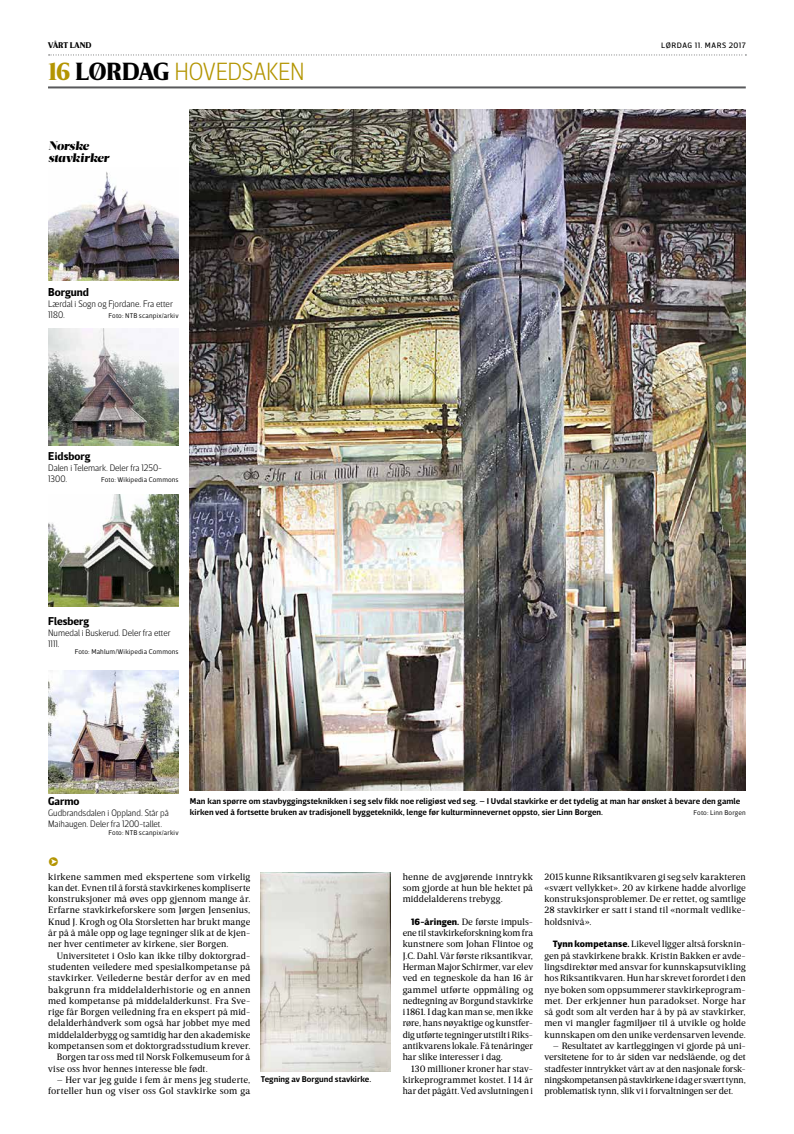
<style>
.page{position:relative;width:794px;height:1134px;background:#fff}
.page>*{position:absolute;margin:0;border:0;box-sizing:border-box;transform-origin:0 0}
.t1{font:200 24px "Breve Sans Title";letter-spacing:-.01em;color:#b39502}
.t2{font:italic 12px/12px "Breve Display";color:#000}
.t3{font:700 12px "Breve Sans Title";color:#b39502}
.t4{font:700 11.1px "Breve Sans Title";color:#000}
.t5{font:700 11px "Breve Sans Title";color:#000}
.t6{font:9.4px/11.3px "Breve News";letter-spacing:.01em;color:#000;text-align:justify}
.t7{font:9.4px/11.3px "Breve News";letter-spacing:-.01em;color:#000}
.t8{font:200 9.1px/11.1px "Breve Sans Title";color:#000}
.t9{font:200 9px/11px "Breve Sans Title";color:#000}
.t10{font:600 8.5px/10.3px "Breve Sans Text";color:#000}
.t11{font:8px "Breve Sans Text";letter-spacing:.06em;color:#000}
.t12{font:900 8px "Breve Title";letter-spacing:.01em;color:#000}
.t13{font:300 7px "Breve Sans Text";letter-spacing:.02em;color:#000}
.s1{font-family:"Breve Title";font-weight:900}
.s2{font-family:"Breve Title";font-weight:900;color:#000}
.s3{font-family:"Breve Sans Text";font-weight:900}
</style>
<div class="page">
<svg style="left:49px;top:55px;width:697px;height:1px"></svg>
<hr style="left:48px;top:86px;width:698px;height:2px;background:#58595b">
<img style="left:48px;top:329px;width:131px;height:116px">
<img style="left:48px;top:670px;width:131px;height:124px">
<img style="left:48px;top:172px;width:131px;height:109px">
<img style="left:48px;top:495px;width:131px;height:112px">
<img style="left:190px;top:109px;width:556px;height:682px">
<img style="left:261px;top:873px;width:130px;height:199px">
<p class="t12" style="left:48px;top:41px;width:45px">VÅRT LAND</p>
<p class="t11" style="left:661px;top:41px;width:86px">LØRDAG 11. MARS 2017</p>
<h1 class="t1" style="left:48px;top:57px;width:258px"><span class="s1">16</span> <span class="s2">LØRDAG</span> Hovedsaken</h1>
<p class="t2" style="left:48px;top:140px;width:62px">Norske stavkirker</p>
<p class="t4" style="left:48px;top:285px;width:42px">Borgund</p>
<p class="t8" style="left:48px;top:298px;width:126px">Lærdal i Sogn og Fjordane. Fra etter<br>1180.</p>
<p class="t13" style="left:109px;top:312px;width:72px">Foto: NTB scanpix/arkiv</p>
<p class="t5" style="left:48px;top:450px;width:44px">Eidsborg</p>
<p class="t9" style="left:48px;top:463px;width:115px">Dalen i Telemark. Deler fra 1250-<br>1300.</p>
<p class="t13" style="left:101px;top:476px;width:79px">Foto: Wikipedia Commons</p>
<p class="t5" style="left:48px;top:614px;width:43px">Flesberg</p>
<p class="t9" style="left:48px;top:627px;width:124px">N umedal i Buskerud. Deler fra etter<br>1111.</p>
<p class="t13" style="left:75px;top:647px;width:105px">Foto: Mahlum/Wikipedia Commons</p>
<p class="t5" style="left:48px;top:794px;width:33px">Garmo</p>
<p class="t9" style="left:48px;top:807px;width:122px">Gudbrandsdalen i Oppland. Står på<br>Maihaugen. Deler fra 1200-tallet.</p>
<p class="t13" style="left:109px;top:828px;width:72px">Foto: NTB scanpix/arkiv</p>
<p class="t3" style="left:48px;top:854px;width:12px">Y</p>
<p class="t10" style="left:190px;top:796px;width:552px">Man kan spørre om stavbyggingsteknikken i seg selv fikk noe religiøst ved seg. – I Uvdal stavkirke er det tydelig at man har ønsket å bevare den gamle kirken ved å fortsette bruken av tradisjonell byggeteknikk, lenge før kulturminnevernet oppsto, sier Linn Borgen.</p>
<p class="t13" style="left:693px;top:808px;width:54px">Foto: Linn Borgen</p>
<p class="t6" style="left:48px;top:871px;width:204px">kirkene sammen med ekspertene som virkelig kan det. Evnen til å forstå stavkirkenes kompliserte konstruksjoner må øves opp gjennom mange år.<br>Erfarne stavkirkeforskere som Jørgen Jensenius, Knud J. Krogh og Ola Storsletten har brukt mange år på å måle opp og lage tegninger slik at de kjen&shy;ner hver centimeter av kirkene, sier Borgen.</p>
<p class="t6" style="left:57px;top:950px;width:195px">Universitetet i Oslo kan ikke tilby doktorgrad-</p>
<p class="t6" style="left:48px;top:961px;width:204px">studenten veiledere med spesialkompetanse på</p>
<p class="t6" style="left:48px;top:972px;width:204px">stavkirker. Veilederne består derfor av en med</p>
<p class="t6" style="left:48px;top:984px;width:204px">bakgrunn fra middelalderhistorie og en annen</p>
<p class="t6" style="left:48px;top:995px;width:204px">med kompetanse på middelalderkunst. Fra Sve-</p>
<p class="t6" style="left:48px;top:1006px;width:204px">rige får Borgen veiledning fra en ekspert på mid-</p>
<p class="t6" style="left:48px;top:1018px;width:204px">delalderhåndverk som også har jobbet mye med</p>
<p class="t6" style="left:48px;top:1029px;width:204px">middelalderbygg og samtidig har den akademiske</p>
<p class="t6" style="left:48px;top:1040px;width:204px">kompetansen som et doktorgradsstudium krever.</p>
<p class="t6" style="left:57px;top:1052px;width:195px">Borgen tar oss med til Norsk Folkemuseum for å</p>
<p class="t6" style="left:48px;top:1063px;width:161px">vise oss hvor hennes interesse ble født.</p>
<p class="t6" style="left:48px;top:1074px;width:204px;text-align:right">– Her var jeg guide i fem år mens jeg studerte, forteller hun og viser oss Gol stavkirke som ga</p>
<p class="t10" style="left:261px;top:1074px;width:112px">Tegning av Borgund stavkirke.</p>
<p class="t6" style="left:403px;top:871px;width:132px">henne de avgjørende inntrykk som gjorde at hun ble hektet på middelalderens trebygg.</p>
<p class="t6" style="left:403px;top:916px;width:132px;text-align:left;text-indent:9px"><span class="s3">16-åringen.</span> De første impuls&shy;ene til stavkirkeforskning kom fra kunstnere som Johan Flintoe og<br>J.C. Dahl. Vår første riksantikvar,<br>Herman Major Schirmer, var elev ved en tegneskole da han 16 år gammel utførte oppmåling og nedtegning av Borgund stavkirke i 1861. I dag kan man se, men ikke røre, hans nøyaktige og kunstfer&shy;dig utførte tegninger utstilt i Riks&shy;antikvarens lokale. Få tenåringer har slike interesser i dag.</p>
<p class="t6" style="left:403px;top:1063px;width:132px;text-indent:9px">130 millioner kroner har stav&shy;kirkeprogrammet kostet. I 14 år har det pågått. Ved avslutningen i</p>
<p class="t6" style="left:544px;top:871px;width:203px">2015 kunne Riksantikvaren gi seg selv karakteren «svært vellykket». 20 av kirkene hadde alvorlige konstruksjonsproblemer. De er rettet, og samtlige 28 stavkirker er satt i stand til «normalt vedlike&shy;holdsnivå».</p>
<p class="t6" style="left:544px;top:939px;width:203px;text-indent:9px"><span class="s3">Tynn kompetanse.</span> Likevel ligger altså forsknin&shy;gen på stavkirkene brakk. Kristin Bakken er avde&shy;lingsdirektør med ansvar for kunnskapsutvikling hos Riksantikvaren. Hun har skrevet forordet i den nye boken som oppsummerer stavkirkeprogram&shy;met. Der erkjenner hun paradokset. Norge har så godt som alt verden har å by på av stavkirker, men vi mangler fagmiljøer til å utvikle og holde kunnskapen om den unike verdensarven levende.</p>
<p class="t7" style="left:544px;top:1040px;width:203px;text-indent:9px">– Resultatet av kartleggingen vi gjorde på uni&shy;versitetene for to år siden var nedslående, og det stadfester inntrykket vårt av at den nasjonale forsk&shy;ningskompetansen på stavkirkene i dag er svært tynn, problematisk tynn, slik vi i forvaltningen ser det.</p>
</div>
